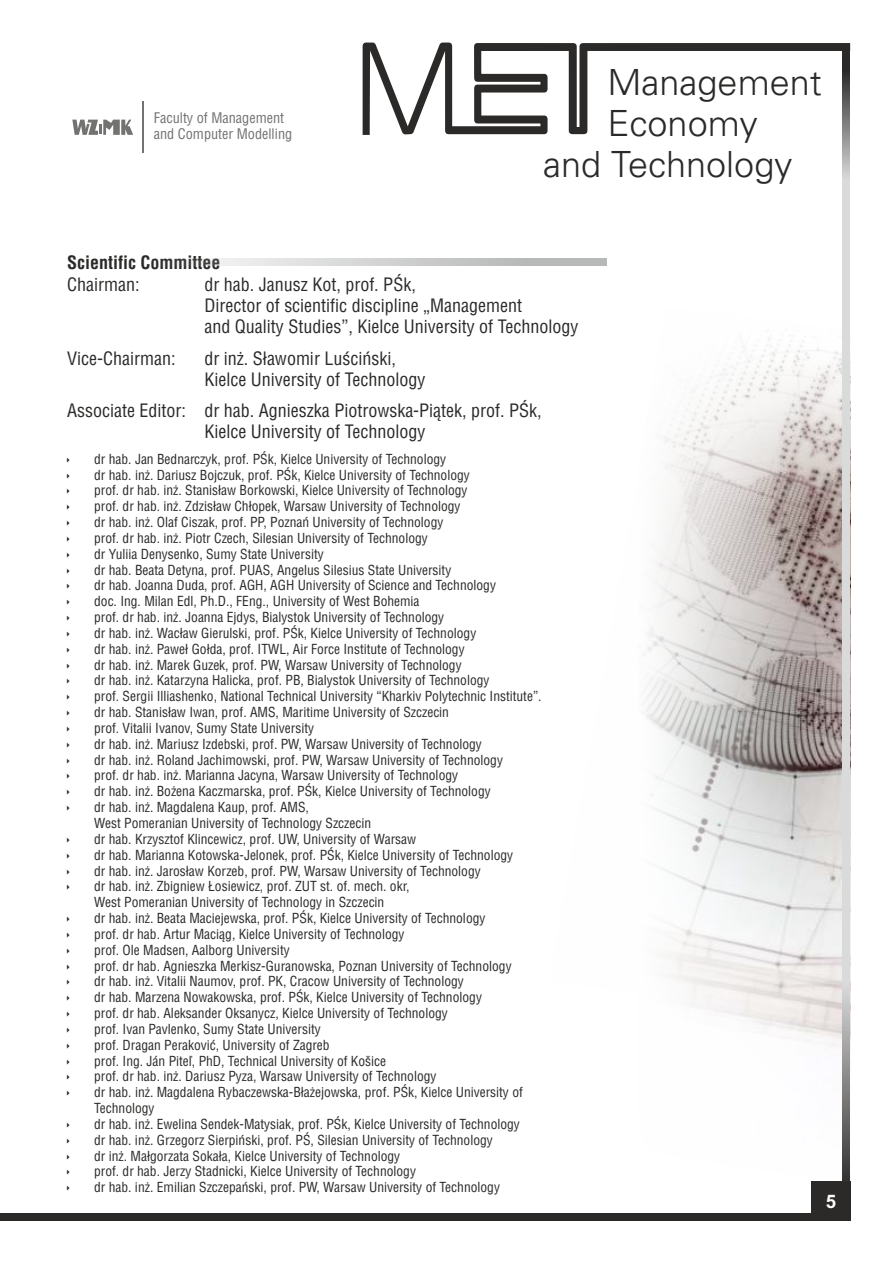
<style>
.page{position:relative;width:893px;height:1263px;background:#fff}
.page>*{position:absolute;margin:0;border:0;box-sizing:border-box;transform-origin:0 0}
.t1{font:36px "USA Light";color:#2b2a29}
.t2{font:700 18.6px "Arial";color:#fefefe}
.t3{font:18px/21.1px "Switzerland Condensed";color:#2b2a29}
.t4{font:700 18px "Switzerland Condensed";color:#2b2a29}
.t5{font:14.25px/16.6px "Switzerland Condensed";color:#727271}
.t6{font:13.5px/15.9px "Switzerland Condensed";color:#2b2a29}
</style>
<div class="page">
<img style="left:643px;top:335px;width:199px;height:711px">
<svg style="left:363px;top:43px;width:487px;height:92px"></svg>
<div style="left:0;top:1212px;width:850px;height:8px;background:#2b2a29"></div>
<hr style="left:143px;top:101px;width:1px;height:51px;background:#727271">
<svg style="left:72px;top:120px;width:61px;height:15px"></svg>
<svg style="left:842px;top:46px;width:8px;height:158px"></svg>
<svg style="left:842px;top:204px;width:8px;height:977px;background:#c8c9c9"></svg>
<svg style="left:199px;top:258px;width:407px;height:7px;background:#cfd0d0"></svg>
<div style="left:811px;top:1181px;width:39px;height:39px;background:#2b2a29"></div>
<p class="t5" style="left:154px;top:110px;width:140px">Faculty of Management and Computer Modelling</p>
<h1 class="t1" style="left:608px;top:66px;width:216px">Management</h1>
<h1 class="t1" style="left:608px;top:107px;width:152px">Economy</h1>
<h1 class="t1" style="left:543px;top:148px;width:251px">and Technology</h1>
<h3 class="t4" style="left:67px;top:255px;width:155px">Scientific Committee</h3>
<h3 class="t3" style="left:67px;top:275px;width:74px">Chairman:</h3>
<h3 class="t3" style="left:204px;top:275px;width:375px">dr hab. Janusz Kot, prof. PŚk,<br>Director of scientific discipline „Management<br>and Quality Studies”, Kielce University of Technology</h3>
<h3 class="t3" style="left:67px;top:349px;width:110px">Vice-Chairman:</h3>
<h3 class="t3" style="left:204px;top:349px;width:222px">dr inż. Sławomir Luściński,<br>Kielce University of Technology</h3>
<h3 class="t3" style="left:204px;top:402px;width:339px;text-indent:-137px">Associate Editor: dr hab. Agnieszka Piotrowska-Piątek, prof. PŚk,<br>Kielce University of Technology</h3>
<p class="t6" style="left:94px;top:452px;width:449px">dr hab. Jan Bednarczyk, prof. PŚk, Kielce University of Technology<br>dr hab. inż. Dariusz Bojczuk, prof. PŚk, Kielce University of Technology<br>prof. dr hab. inż. Stanisław Borkowski, Kielce University of Technology<br>prof. dr hab. inż. Zdzisław Chłopek, Warsaw University of Technology<br>dr hab. inż. Olaf Ciszak, prof. PP, Poznań University of Technology<br>prof. dr hab. inż. Piotr Czech, Silesian University of Technology<br>dr Yuliia Denysenko, Sumy State University<br>dr hab. Beata Detyna, prof. PUAS, Angelus Silesius State University<br>dr hab. Joanna Duda, prof. AGH, AGH University of Science and Technology<br>doc. Ing. Milan Edl, Ph.D., FEng., University of West Bohemia<br>prof. dr hab. inż. Joanna Ejdys, Bialystok University of Technology<br>dr hab. inż. Wacław Gierulski, prof. PŚk, Kielce University of Technology<br>dr hab. inż. Paweł Gołda, prof. ITWL, Air Force Institute of Technology<br>dr hab. inż. Marek Guzek, prof. PW, Warsaw University of Technology<br>dr hab. inż. Katarzyna Halicka, prof. PB, Bialystok University of Technology<br>prof. Sergii Illiashenko, National Technical University “Kharkiv Polytechnic Institute”. dr hab. Stanisław Iwan, prof. AMS, Maritime University of Szczecin<br>prof. Vitalii Ivanov, Sumy State University<br>dr hab. inż. Mariusz Izdebski, prof. PW, Warsaw University of Technology<br>dr hab. inż. Roland Jachimowski, prof. PW, Warsaw University of Technology<br>prof. dr hab. inż. Marianna Jacyna, Warsaw University of Technology<br>dr hab. inż. Bożena Kaczmarska, prof. PŚk, Kielce University of Technology<br>dr hab. inż. Magdalena Kaup, prof. AMS,<br>West Pomeranian University of Technology Szczecin<br>dr hab. Krzysztof Klincewicz, prof. UW, University of Warsaw<br>dr hab. Marianna Kotowska-Jelonek, prof. PŚk, Kielce University of Technology<br>dr hab. inż. Jarosław Korzeb, prof. PW, Warsaw University of Technology<br>dr hab. inż. Zbigniew Łosiewicz, prof. ZUT st. of. mech. okr,<br>West Pomeranian University of Technology in Szczecin<br>dr hab. inż. Beata Maciejewska, prof. PŚk, Kielce University of Technology<br>prof. dr hab. Artur Maciąg, Kielce University of Technology<br>prof. Ole Madsen, Aalborg University<br>prof. dr hab. Agnieszka Merkisz-Guranowska, Poznan University of Technology<br>dr hab. inż. Vitalii Naumov, prof. PK, Cracow University of Technology<br>dr hab. Marzena Nowakowska, prof. PŚk, Kielce University of Technology<br>prof. dr hab. Aleksander Oksanycz, Kielce University of Technology<br>prof. Ivan Pavlenko, Sumy State University<br>prof. Dragan Peraković, University of Zagreb<br>prof. Ing. Ján Piteľ, PhD, Technical University of Košice<br>prof. dr hab. inż. Dariusz Pyza, Warsaw University of Technology<br>dr hab. inż. Magdalena Rybaczewska-Błażejowska, prof. PŚk, Kielce University of Technology<br>dr hab. inż. Ewelina Sendek-Matysiak, prof. PŚk, Kielce University of Technology<br>dr hab. inż. Grzegorz Sierpiński, prof. PŚ, Silesian University of Technology<br>dr inż. Małgorzata Sokała, Kielce University of Technology<br>prof. dr hab. Jerzy Stadnicki, Kielce University of Technology<br>dr hab. inż. Emilian Szczepański, prof. PW, Warsaw University of Technology</p>
<h2 class="t2" style="left:826px;top:1194px;width:12px">5</h2>
</div>
